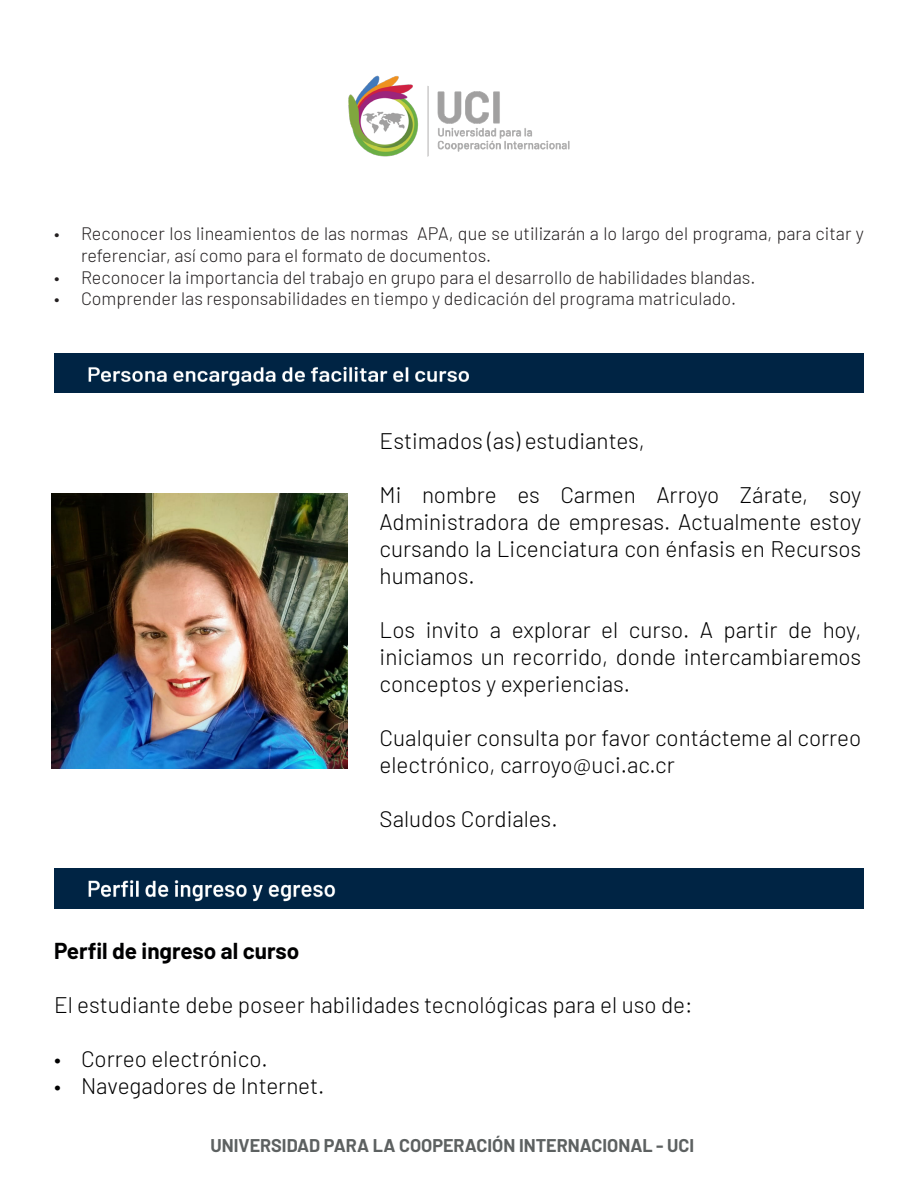
<style>
.page{position:relative;width:918px;height:1188px;background:#fff}
.page>*{position:absolute;margin:0;border:0;box-sizing:border-box;transform-origin:0 0}
.t1{font:300 22.5px/27px "Barlow";color:#000001;text-align:justify}
.t2{font:700 22.5px "Barlow";color:#000001}
.t3{font:300 18px/21.6px "Barlow";color:#231f20}
.t4{font:700 18px "Barlow";color:#5d6161}
</style>
<div class="page">
<img style="left:348px;top:75px;width:222px;height:82px">
<div style="left:54px;top:869px;width:810px;height:39px;background:#002444"></div>
<img style="left:54px;top:354px;width:810px;height:39px">
<img style="left:51px;top:494px;width:296px;height:274px">
<p class="t3" style="left:81px;top:222px;width:785px;text-indent:-27px">• Reconocer los lineamientos de las normas APA, que se utilizarán a lo largo del programa, para citar y referenciar, así como para el formato de documentos.</p>
<p class="t3" style="left:54px;top:265px;width:703px">• Reconocer la importancia del trabajo en grupo para el desarrollo de habilidades blandas.</p>
<p class="t3" style="left:54px;top:287px;width:684px">• Comprender las responsabilidades en tiempo y dedicación del programa matriculado.</p>
<p class="t1" style="left:380px;top:426px;width:267px">Estimados (as) estudiantes,</p>
<p class="t1" style="left:380px;top:480px;width:483px">Mi nombre es Carmen Arroyo Zárate, soy Administradora de empresas. Actualmente estoy cursando la Licenciatura con énfasis en Recursos humanos.</p>
<p class="t1" style="left:380px;top:615px;width:483px">Los invito a explorar el curso. A partir de hoy, iniciamos un recorrido, donde intercambiaremos conceptos y experiencias.</p>
<p class="t1" style="left:380px;top:723px;width:483px">Cualquier consulta por favor contácteme al correo electrónico, carroyo@uci.ac.cr</p>
<p class="t1" style="left:380px;top:804px;width:180px">Saludos Cordiales.</p>
<p class="t2" style="left:54px;top:934px;width:247px">Perfil de ingreso al curso</p>
<p class="t1" style="left:54px;top:990px;width:640px">El estudiante debe poseer habilidades tecnológicas para el uso de:</p>
<p class="t1" style="left:54px;top:1044px;width:215px">• Correo electrónico.</p>
<p class="t1" style="left:54px;top:1071px;width:272px">• Navegadores de Internet.</p>
<p class="t4" style="left:211px;top:1132px;width:485px">UNIVERSIDAD PARA LA COOPERACIÓN INTERNACIONAL - UCI</p>
</div>
